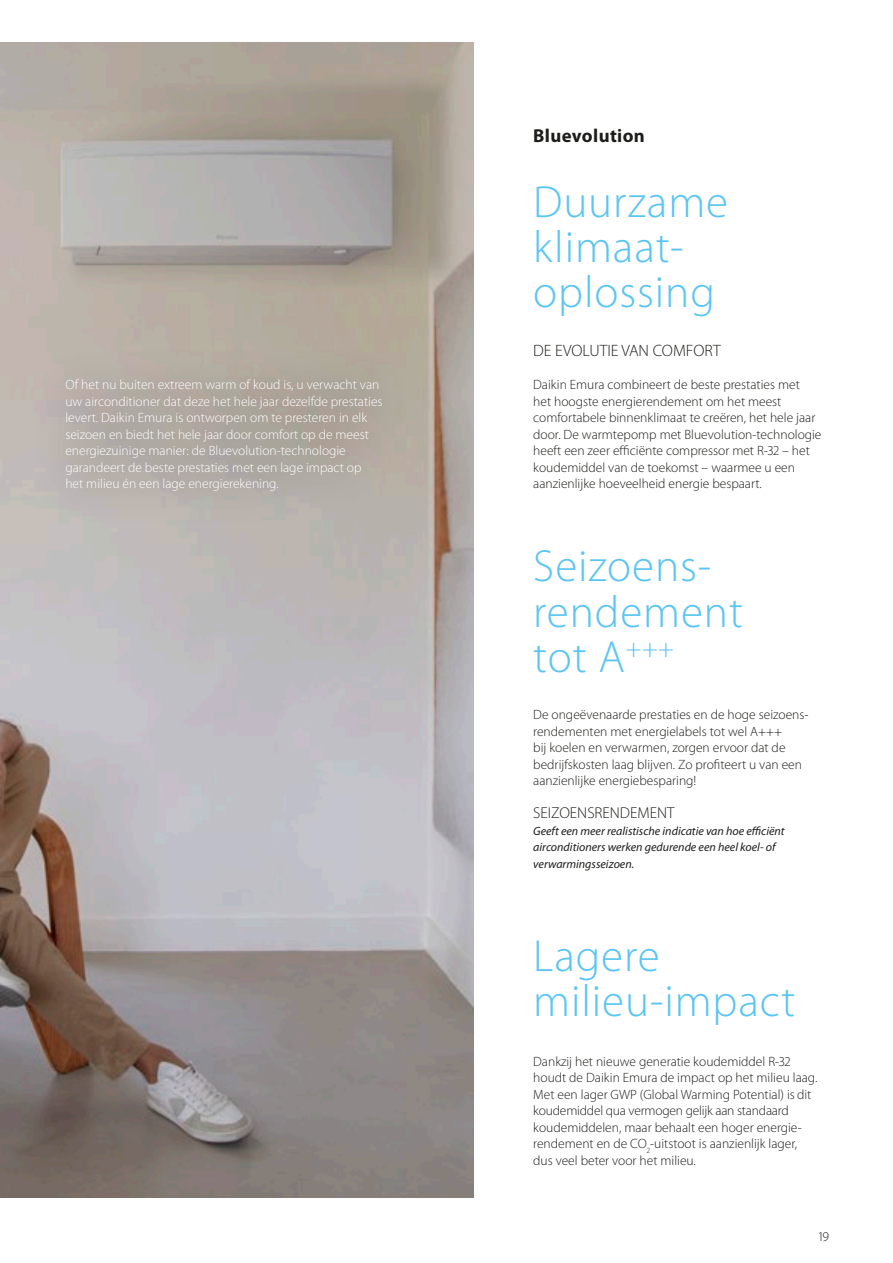
<style>
.page{position:relative;width:893px;height:1263px;background:#fff}
.page>*{position:absolute;margin:0;border:0;box-sizing:border-box;transform-origin:0 0}
.t1{font:300 45.15px/45.2px "Myriad Pro";letter-spacing:.02em;color:#5bc5f2}
.t2{font:700 18.75px "Myriad Pro";letter-spacing:.02em;color:#1d1d1b}
.t3{font:300 16.5px "Myriad Pro";color:#1d1d1b}
.t4{font:300 15.75px "Myriad Pro";color:#1d1d1b}
.t5{font:300 13.5px/16.5px "Myriad Pro";color:#1d1d1b}
.t6{font:300 13.5px/16.5px "Myriad Pro";color:#fff}
.t7{font:italic 12px/16.5px "Myriad Pro";color:#1d1d1b}
</style>
<div class="page">
<img style="left:0;top:43px;width:473px;height:1155px">
<div style="left:30px;top:344px;width:384px;height:182px;background:#1d1d1b;opacity:.75"></div>
<p class="t6" style="left:65px;top:376px;width:319px">Of het nu buiten extreem warm of koud is, u verwacht van uw airconditioner dat deze het hele jaar dezelfde prestaties levert. Daikin Emura is ontworpen om te presteren in elk seizoen en biedt het hele jaar door comfort op de meest energiezuinige manier: de Bluevolution-technologie garandeert de beste prestaties met een lage impact op het milieu én een lage energierekening.</p>
<h2 class="t2" style="left:533px;top:123px;width:113px">Bluevolution</h2>
<h1 class="t1" style="left:533px;top:179px;width:196px">Duurzame klimaat&shy;oplossing</h1>
<p class="t3" style="left:533px;top:341px;width:189px">DE EVOLUTIE VAN COMFORT</p>
<p class="t5" style="left:533px;top:376px;width:290px">Daikin Emura combineert de beste prestaties met<br>het hoogste energierendement om het meest comfortabele binnenklimaat te creëren, het hele jaar door. De warmtepomp met Bluevolution-technologie heeft een zeer efficiënte compressor met R-32 – het koudemiddel van de toekomst – waarmee u een aanzienlijke hoeveelheid energie bespaart.</p>
<h1 class="t1" style="left:533px;top:543px;width:211px">Seizoens&shy;rendement tot A<sup>+++</sup></h1>
<p class="t5" style="left:533px;top:706px;width:276px">De ongeëvenaarde prestaties en de hoge seizoens&shy;rendementen met energielabels tot wel A+++<br>bij koelen en verwarmen, zorgen ervoor dat de bedrijfskosten laag blijven. Zo profiteert u van een aanzienlijke energiebesparing!</p>
<p class="t4" style="left:533px;top:803px;width:143px">SEIZOENSRENDEMENT</p>
<p class="t7" style="left:533px;top:822px;width:253px">Geeft een meer realistische indicatie van hoe efficiënt airconditioners werken gedurende een heel koel- of verwarmingsseizoen.</p>
<h1 class="t1" style="left:533px;top:933px;width:264px">Lagere milieu-impact</h1>
<p class="t5" style="left:533px;top:1053px;width:286px">Dankzij het nieuwe generatie koudemiddel R-32 houdt de Daikin Emura de impact op het milieu laag.<br>Met een lager GWP (Global Warming Potential) is dit koudemiddel qua vermogen gelijk aan standaard koudemiddelen, maar behaalt een hoger energie&shy;rendement en de CO<sub>2</sub>-uitstoot is aanzienlijk lager, dus veel beter voor het milieu.</p>
<p class="t5" style="left:819px;top:1228px;width:12px">19</p>
</div>
